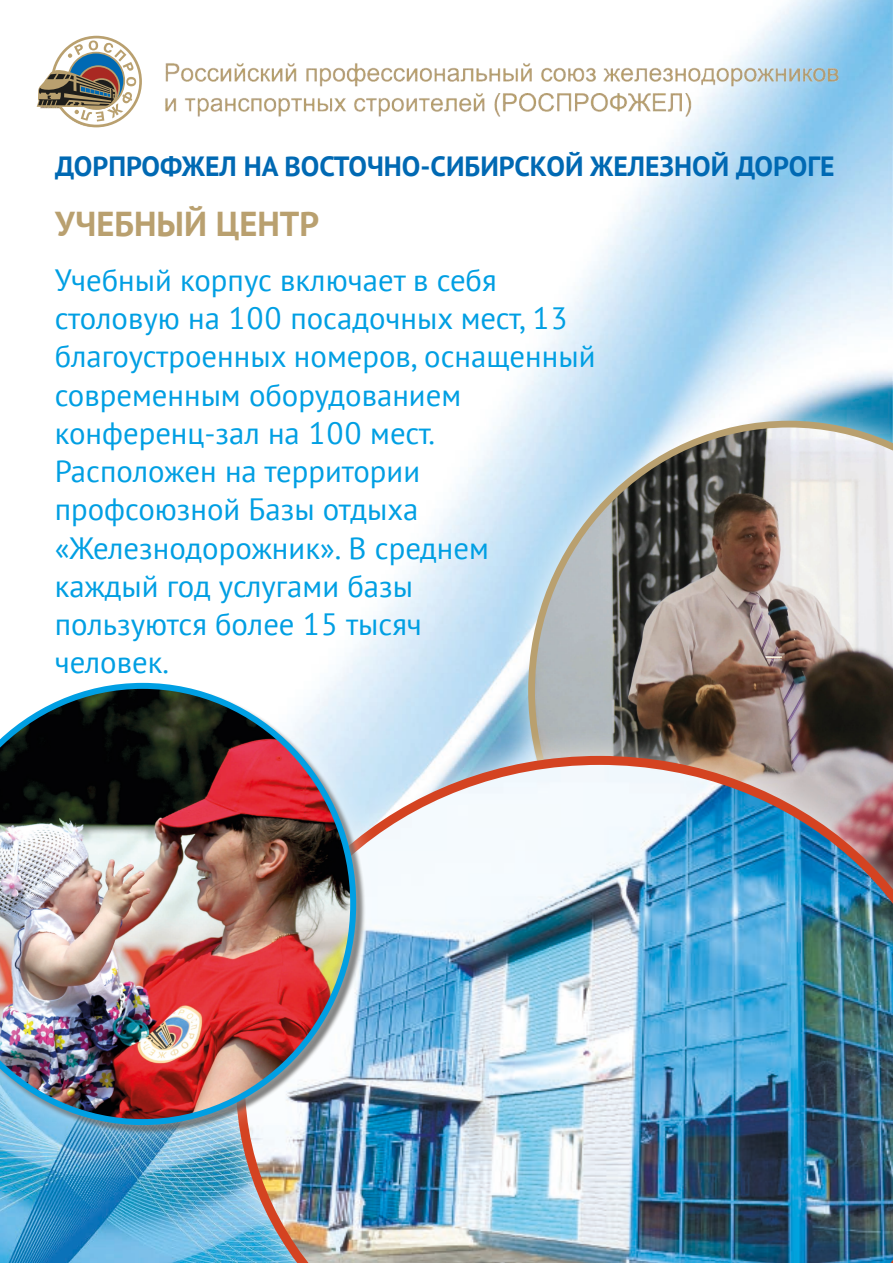
<style>
.page{position:relative;width:893px;height:1263px;background:#fff}
.page>*{position:absolute;margin:0;border:0;box-sizing:border-box;transform-origin:0 0}
.t1{font:700 34.5px "PT Sans";color:#b9a06f}
.t2{font:30.75px/38.2px "PT Sans";color:#009fe3}
.t3{font:700 27.75px "PT Sans";color:#0069b3}
</style>
<div class="page">
<img style="left:0;top:0;width:893px;height:1263px">
<div style="left:0;top:0;width:442px;height:257px;background:#fff"></div>
<img style="left:36px;top:27px;width:822px;height:111px">
<svg style="left:37px;top:36px;width:105px;height:91px"></svg>
<div style="left:498px;top:391px;width:395px;height:599px;background:#fff;opacity:.75"></div>
<img style="left:528px;top:421px;width:365px;height:305px">
<div style="left:206px;top:726px;width:687px;height:537px;background:#fff;opacity:.75"></div>
<img style="left:236px;top:756px;width:657px;height:507px">
<div style="left:0;top:653px;width:386px;height:502px;background:#fff;opacity:.75"></div>
<img style="left:0;top:683px;width:356px;height:442px">
<p class="t3" style="left:55px;top:148px;width:781px">ДОРПРОФЖЕЛ НА ВОСТОЧНО-СИБИРСКОЙ ЖЕЛЕЗНОЙ ДОРОГЕ</p>
<p class="t1" style="left:55px;top:201px;width:265px">УЧЕБНЫЙ ЦЕНТР</p>
<p class="t2" style="left:55px;top:260px;width:542px">Учебный корпус включает в себя столовую на 100 посадочных мест, 13 благоустроенных номеров, оснащенный современным оборудованием конференц-зал на 100 мест.</p>
<p class="t2" style="left:55px;top:451px;width:436px">Расположен на территории профсоюзной Базы отдыха «Железнодорожник». В среднем</p>
<p class="t2" style="left:55px;top:566px;width:360px">каждый год услугами базы</p>
<p class="t2" style="left:55px;top:604px;width:369px">пользуются более 15 тысяч</p>
<p class="t2" style="left:55px;top:643px;width:116px">человек.</p>
</div>
